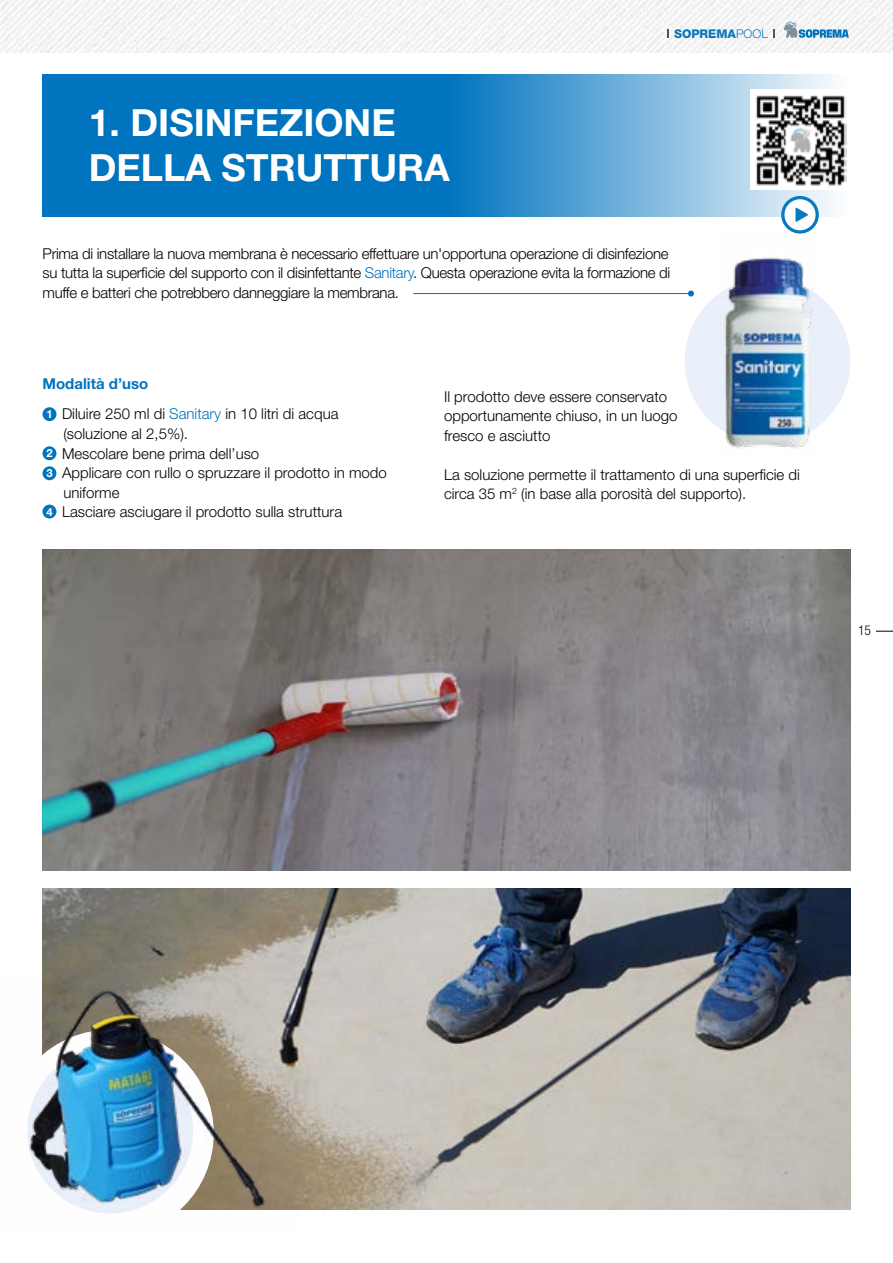
<style>
.page{position:relative;width:893px;height:1263px;background:#fff}
.page>*{position:absolute;margin:0;border:0;box-sizing:border-box;transform-origin:0 0}
.t1{font:700 37.5px/45px "Helvetica Neue LT Std";color:#fff}
.t2{font:300 15px/19.5px "Helvetica Neue LT Std";color:#000}
.t3{font:300 condensed 13.5px "Helvetica Neue LT Std";color:#000}
.t4{font:800 12px "Helvetica Neue LT Pro";color:#0578bd}
.t5{font:700 11.25px/20px "Helvetica Neue LT Std";color:#fff}
.s1{font-weight:300}
.s2{color:#0074be}
.s3{font-weight:700;color:#0074be}
</style>
<div class="page">
<img style="left:43px;top:549px;width:807px;height:321px">
<svg style="left:43px;top:74px;width:791px;height:143px;background:#2d8cc9"></svg>
<hr style="left:413px;top:293px;width:278px;height:1px;background:#0074be">
<svg style="left:688px;top:291px;width:6px;height:6px"></svg>
<div style="left:685px;top:278px;width:165px;height:166px;background:#e9f0fa;border-radius:50%"></div>
<img style="left:719px;top:257px;width:94px;height:192px">
<div style="left:43px;top:407px;width:13px;height:14px;background:#0074be;border-radius:50%"></div>
<div style="left:43px;top:446px;width:13px;height:14px;background:#0074be;border-radius:50%"></div>
<div style="left:43px;top:466px;width:13px;height:14px;background:#0074be;border-radius:50%"></div>
<div style="left:43px;top:505px;width:13px;height:13px;background:#0074be;border-radius:50%"></div>
<img style="left:43px;top:888px;width:807px;height:322px">
<img style="left:27px;top:975px;width:272px;height:239px">
<div style="left:750px;top:89px;width:100px;height:101px;background:#fff"></div>
<img style="left:756px;top:95px;width:91px;height:91px">
<svg style="left:781px;top:196px;width:38px;height:38px"></svg>
<div style="left:784px;top:199px;width:31px;height:31px;background:#fff;border-radius:50%"></div>
<svg style="left:795px;top:207px;width:13px;height:15px"></svg>
<img style="left:0;top:0;width:893px;height:53px">
<svg style="left:784px;top:22px;width:65px;height:16px"></svg>
<svg style="left:876px;top:631px;width:17px;height:1px"></svg>
<h1 class="t1" style="left:89px;top:100px;width:363px">1. DISINFEZIONE<br>DELLA STRUTTURA</h1>
<p class="t4" style="left:674px;top:26px;width:95px">SOPREMA<span class="s1">POOL</span></p>
<p class="t2" style="left:43px;top:243px;width:629px;text-align:justify">Prima di installare la nuova membrana è necessario effettuare un'opportuna operazione di disinfezione su tutta la superficie del supporto con il disinfettante <span class="s2">Sanitary</span>. Questa operazione evita la formazione di muffe e batteri che potrebbero danneggiare la membrana.</p>
<p class="t2" style="left:62px;top:369px;width:278px;line-height:30px;text-indent:-20px"><span class="s3">Modalità d’uso<br></span>Diluire 250 ml di <span class="s2">Sanitary</span> in 10 litri di acqua</p>
<p class="t2" style="left:62px;top:424px;width:326px">(soluzione al 2,5%).<br>Mescolare bene prima dell’uso<br>Applicare con rullo o spruzzare il prodotto in modo uniforme<br>Lasciare asciugare il prodotto sulla struttura</p>
<p class="t5" style="left:46px;top:404px;width:8px">1</p>
<p class="t5" style="left:46px;top:443px;width:8px">2<br>3</p>
<p class="t5" style="left:46px;top:501px;width:8px">4</p>
<p class="t2" style="left:444px;top:386px;width:235px">Il prodotto deve essere conservato opportunamente chiuso, in un luogo fresco e asciutto</p>
<p class="t2" style="left:444px;top:464px;width:357px">La soluzione permette il trattamento di una superficie di circa 35 m<sup>2</sup> (in base alla porosità del supporto).</p>
<p class="t3" style="left:858px;top:622px;width:14px">15</p>
</div>
